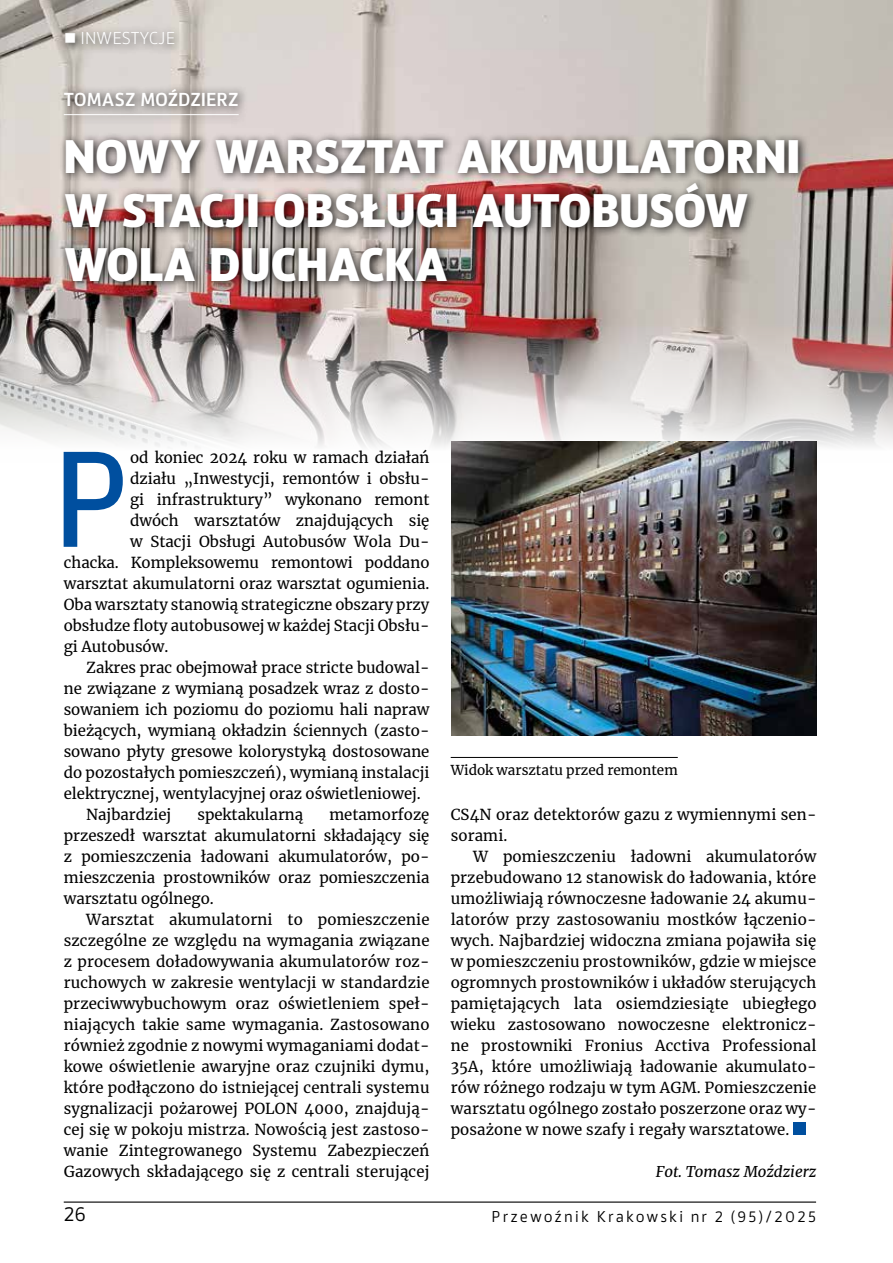
<style>
.page{position:relative;width:893px;height:1263px;background:#fff}
.page>*{position:absolute;margin:0;border:0;box-sizing:border-box;transform-origin:0 0}
.t1{font:500 130.05px "Akwe Pro";color:#004f9f}
.t2{font:800 45px/54px "Akwe Pro";letter-spacing:-.01em;color:#fff}
.t3{font:19.5px "Akwe Pro";color:#000}
.t4{font:600 18px "Akwe Pro";letter-spacing:-.005em;color:#fff}
.t5{font:300 16.5px "Akwe Pro";letter-spacing:-.01em;color:#fff}
.t6{font:15px/21px "Merriweather";color:#000;text-align:justify}
.t7{font:15px "Akwe Pro";letter-spacing:.14em;color:#000}
.t8{font:italic 15px "Merriweather";color:#000}
.t9{font:13.5px "Merriweather";color:#000}
</style>
<div class="page">
<img style="left:0;top:0;width:893px;height:463px">
<div style="left:793px;top:1122px;width:13px;height:13px;background:#004f9f"></div>
<div style="left:58px;top:83px;width:751px;height:209px;background:#000;opacity:.8"></div>
<hr style="left:64px;top:114px;width:175px;height:1px;background:#fff">
<div style="left:58px;top:25px;width:126px;height:30px;background:#000;opacity:.8"></div>
<img style="left:451px;top:442px;width:365px;height:294px">
<hr style="left:451px;top:757px;width:227px;height:1px;background:#000">
<hr style="left:64px;top:1201px;width:752px;height:2px;background:#000">
<p class="t5" style="left:64px;top:26px;width:113px">■ INWESTYCJE</p>
<p class="t4" style="left:64px;top:85px;width:176px">TOMASZ MOŹDZIERZ</p>
<h2 class="t2" style="left:64px;top:126px;width:738px">NOWY WARSZTAT AKUMULATORNI<br>W STACJI OBSŁUGI AUTOBUSÓW<br>WOLA DUCHACKA</h2>
<h1 class="t1" style="left:52px;top:400px;width:80px">P</h1>
<p class="t6" style="left:130px;top:446px;width:301px">od koniec 2024 roku w ramach działań</p>
<p class="t6" style="left:130px;top:467px;width:301px">działu „Inwestycji, remontów i obsłu-</p>
<p class="t6" style="left:130px;top:488px;width:301px">gi infrastruktury” wykonano remont</p>
<p class="t6" style="left:130px;top:509px;width:301px">dwóch warsztatów znajdujących się</p>
<p class="t6" style="left:130px;top:530px;width:301px">w Stacji Obsługi Autobusów Wola Du-</p>
<p class="t6" style="left:64px;top:551px;width:367px">chacka. Kompleksowemu remontowi poddano</p>
<p class="t6" style="left:64px;top:572px;width:367px">warsztat akumulatorni oraz warsztat ogumienia.</p>
<p class="t6" style="left:64px;top:593px;width:367px">Oba warsztaty stanowią strategiczne obszary przy</p>
<p class="t6" style="left:64px;top:614px;width:367px">obsłudze floty autobusowej w każdej Stacji Obsłu-</p>
<p class="t6" style="left:64px;top:635px;width:106px">gi Autobusów.</p>
<p class="t6" style="left:86px;top:656px;width:345px">Zakres prac obejmował prace stricte budowal-</p>
<p class="t6" style="left:64px;top:677px;width:367px">ne związane z wymianą posadzek wraz z dosto-</p>
<p class="t6" style="left:64px;top:698px;width:367px">sowaniem ich poziomu do poziomu hali napraw</p>
<p class="t6" style="left:64px;top:719px;width:367px">bieżących, wymianą okładzin ściennych (zasto-</p>
<p class="t6" style="left:64px;top:740px;width:367px">sowano płyty gresowe kolorystyką dostosowane</p>
<p class="t6" style="left:64px;top:761px;width:367px">do pozostałych pomieszczeń), wymianą instalacji</p>
<p class="t6" style="left:64px;top:782px;width:359px">elektrycznej, wentylacyjnej oraz oświetleniowej.</p>
<p class="t6" style="left:86px;top:803px;width:87px">Najbardziej</p>
<p class="t6" style="left:197px;top:803px;width:107px">spektakularną</p>
<p class="t6" style="left:64px;top:803px;width:367px;text-indent:266px">metamorfozę przeszedł warsztat akumulatorni składający się z pomieszczenia ładowani akumulatorów, po&shy;mieszczenia prostowników oraz pomieszczenia warsztatu ogólnego.</p>
<p class="t6" style="left:64px;top:908px;width:367px;text-indent:22px">Warsztat akumulatorni to pomieszczenie szczególne ze względu na wymagania związane z procesem doładowywania akumulatorów roz&shy;ruchowych w zakresie wentylacji w standardzie przeciwwybuchowym oraz oświetleniem speł&shy;niających takie same wymagania. Zastosowano również zgodnie z nowymi wymaganiami dodat&shy;kowe oświetlenie awaryjne oraz czujniki dymu, które podłączono do istniejącej centrali systemu sygnalizacji pożarowej POLON 4000, znajdują&shy;cej się w pokoju mistrza. Nowością jest zastoso&shy;wanie Zintegrowanego Systemu Zabezpieczeń Gazowych składającego się z centrali sterującej</p>
<p class="t9" style="left:451px;top:760px;width:229px">Widok warsztatu przed remontem</p>
<p class="t6" style="left:451px;top:803px;width:367px">CS4N oraz detektorów gazu z wymiennymi sen&shy;sorami.</p>
<p class="t6" style="left:451px;top:845px;width:367px;text-indent:22px">W pomieszczeniu ładowni akumulatorów przebudowano 12 stanowisk do ładowania, które umożliwiają równoczesne ładowanie 24 akumu&shy;latorów przy zastosowaniu mostków łączenio&shy;wych. Najbardziej widoczna zmiana pojawiła się w pomieszczeniu prostowników, gdzie w miejsce ogromnych prostowników i układów sterujących pamiętających lata osiemdziesiąte ubiegłego wieku zastosowano nowoczesne elektronicz&shy;ne prostowniki Fronius Acctiva Professional 35A, które umożliwiają ładowanie akumulato&shy;rów różnego rodzaju w tym AGM. Pomieszczenie warsztatu ogólnego zostało poszerzone oraz wy&shy;posażone w nowe szafy i regały warsztatowe.</p>
<p class="t8" style="left:656px;top:1161px;width:162px">Fot. Tomasz Moździerz</p>
<h3 class="t3" style="left:64px;top:1200px;width:24px">26</h3>
<p class="t7" style="left:492px;top:1205px;width:326px">Przewoźnik Krakowski nr 2 (95)/2025</p>
</div>
